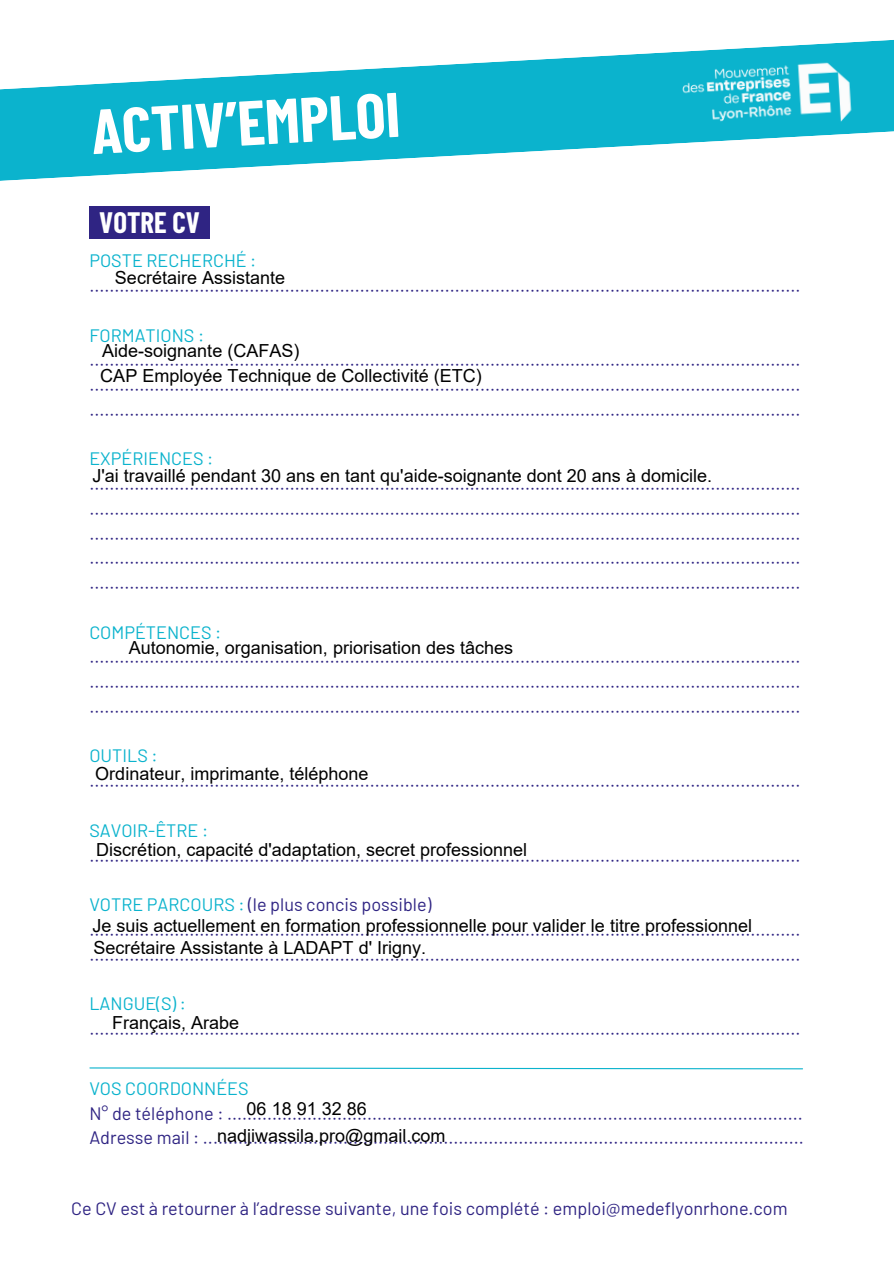
<style>
.page{position:relative;width:894px;height:1264px;background:#fff}
.page>*{position:absolute;margin:0;border:0;box-sizing:border-box;transform-origin:0 0}
.t1{font:700 63px "Barlow Condensed";color:#fff}
.t2{font:700 28.8px "Barlow Condensed";color:#fff}
.t3{font:18px/24.8px "Barlow";color:#2f2483}
.t4{font:18px/25.5px "Arial";color:#000}
.t5{font:18px "Barlow";color:#0bb3cd}
.s1{color:#0bb3cd}
</style>
<div class="page">
<svg style="left:0;top:40px;width:893px;height:141px;fill:#0bb3cd"></svg>
<img style="left:659px;top:40px;width:214px;height:104px">
<div style="left:89px;top:207px;width:121px;height:32px;background:#2f2483"></div>
<svg style="left:89px;top:1067px;width:714px;height:2px"></svg>
<p class="t1" style="left:89px;top:91px;width:310px;rotate:-3deg">ACTIV’EMPLOI</p>
<p class="t2" style="left:99px;top:204px;width:102px">VOTRE CV</p>
<h1 class="t3" style="left:89px;top:248px;width:712px"><span class="s1">POSTE RECHERCHÉ : </span>..............................................................................................................................................</h1>
<p class="t5" style="left:89px;top:323px;width:116px">FORMATIONS :</p>
<h2 class="t3" style="left:89px;top:347px;width:712px;text-align:justify">.............................................................................................................................................. .............................................................................................................................................. ..............................................................................................................................................</h2>
<h3 class="t5" style="left:89px;top:447px;width:125px">EXPÉRIENCES :</h3>
<p class="t3" style="left:89px;top:470px;width:712px;text-align:justify">.............................................................................................................................................. .............................................................................................................................................. ..............................................................................................................................................</p>
<p class="t3" style="left:89px;top:545px;width:712px">.............................................................................................................................................. ..............................................................................................................................................</p>
<p class="t5" style="left:89px;top:620px;width:133px">COMPÉTENCES :</p>
<p class="t3" style="left:89px;top:644px;width:712px;text-align:justify">.............................................................................................................................................. .............................................................................................................................................. ..............................................................................................................................................</p>
<p class="t3" style="left:89px;top:743px;width:712px"><span class="s1">OUTILS : </span>..............................................................................................................................................</p>
<p class="t5" style="left:89px;top:818px;width:120px">SAVOIR-ÊTRE :</p>
<p class="t3" style="left:89px;top:842px;width:712px">..............................................................................................................................................</p>
<h3 class="t3" style="left:89px;top:891px;width:343px"><span class="s1">VOTRE PARCOURS :</span> (le plus concis possible)</h3>
<p class="t3" style="left:89px;top:916px;width:712px">.............................................................................................................................................. ..............................................................................................................................................</p>
<p class="t3" style="left:89px;top:990px;width:712px"><span class="s1">LANGUE(S) : </span>..............................................................................................................................................</p>
<p class="t4" style="left:115px;top:265px;width:172px">Secrétaire Assistante</p>
<p class="t4" style="left:100px;top:337px;width:383px">Aide-soignante (CAFAS)<br>CAP Employée Technique de Collectivité (ETC)</p>
<p class="t4" style="left:92px;top:463px;width:621px">J'ai travaillé pendant 30 ans en tant qu'aide-soignante dont 20 ans à domicile.</p>
<p class="t4" style="left:129px;top:635px;width:386px">Autonomie, organisation, priorisation des tâches</p>
<p class="t4" style="left:95px;top:760px;width:275px">Ordinateur, imprimante, téléphone</p>
<p class="t4" style="left:96px;top:836px;width:432px">Discrétion, capacité d'adaptation, secret professionnel</p>
<p class="t4" style="left:92px;top:915px;width:661px;line-height:21.6px">Je suis actuellement en formation professionnelle pour valider le titre professionnel<br>Secrétaire Assistante à LADAPT d' Irigny.</p>
<p class="t4" style="left:112px;top:1009px;width:129px">Français, Arabe</p>
<p class="t5" style="left:89px;top:1076px;width:161px">VOS COORDONNÉES</p>
<p class="t3" style="left:89px;top:1100px;width:716px">N° de téléphone : ...................................................................................................................<br>Adresse mail : ...................... .................. ..............................................................................</p>
<p class="t4" style="left:217px;top:1094px;width:230px;line-height:27.5px;text-indent:29px">06 18 91 32 86 nadjiwassila.pro@gmail.com</p>
<p class="t3" style="left:71px;top:1195px;width:717px">Ce CV est à retourner à l’adresse suivante, une fois complété : emploi@medeflyonrhone.com</p>
</div>
